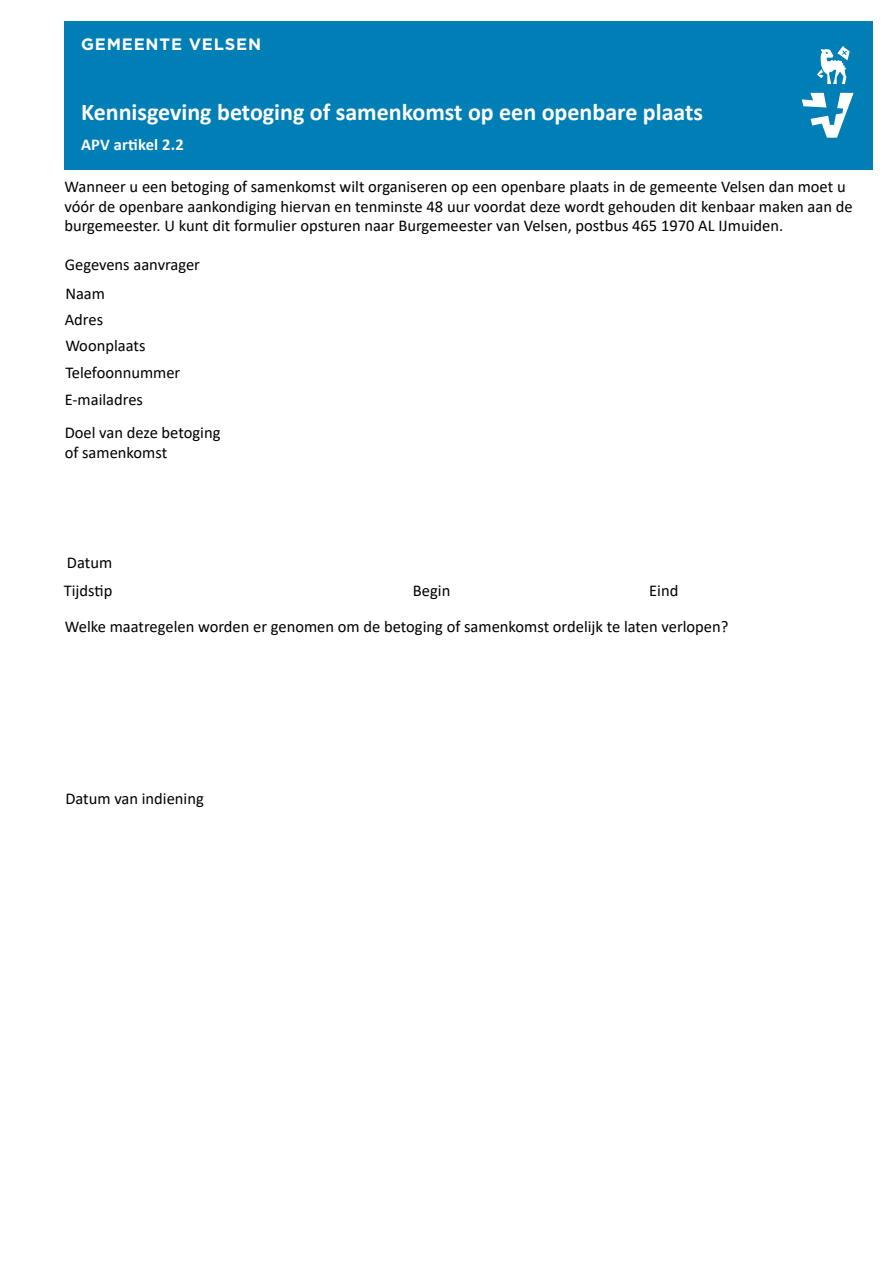
<style>
.page{position:relative;width:894px;height:1263px;background:#fff}
.page>*{position:absolute;margin:0;border:0;box-sizing:border-box;transform-origin:0 0}
.t1{font:700 24px "Calibri";color:#fff}
.t2{font:16.5px/19.8px "Calibri";color:#000}
.t3{font:700 16.5px "Gotham";letter-spacing:.05em;color:#fff}
.t4{font:700 16.5px "Calibri";letter-spacing:.01em;color:#fff}
</style>
<div class="page">
<div style="left:64px;top:21px;width:809px;height:149px;background:#007eb6"></div>
<svg style="left:802px;top:93px;width:52px;height:45px"></svg>
<svg style="left:817px;top:46px;width:33px;height:38px"></svg>
<p class="t3" style="left:81px;top:34px;width:181px">GEMEENTE VELSEN</p>
<h1 class="t1" style="left:81px;top:95px;width:623px">Kennisgeving betoging of samenkomst op een openbare plaats</h1>
<h1 class="t4" style="left:81px;top:132px;width:104px">APV artikel 2.2</h1>
<p class="t2" style="left:64px;top:176px;width:790px">Wanneer u een betoging of samenkomst wilt organiseren op een openbare plaats in de gemeente Velsen dan moet u vóór de openbare aankondiging hiervan en tenminste 48 uur voordat deze wordt gehouden dit kenbaar maken aan de burgemeester. U kunt dit formulier opsturen naar Burgemeester van Velsen, postbus 465 1970 AL IJmuiden.</p>
<p class="t2" style="left:65px;top:254px;width:137px">Gegevens aanvrager</p>
<p class="t2" style="left:65px;top:283px;width:41px">Naam</p>
<p class="t2" style="left:65px;top:309px;width:40px">Adres</p>
<p class="t2" style="left:65px;top:335px;width:82px">Woonplaats</p>
<p class="t2" style="left:65px;top:362px;width:117px">Telefoonnummer</p>
<p class="t2" style="left:65px;top:389px;width:80px">E-mailadres</p>
<p class="t2" style="left:65px;top:423px;width:157px">Doel van deze betoging of samenkomst</p>
<p class="t2" style="left:67px;top:553px;width:47px">Datum</p>
<p class="t2" style="left:64px;top:580px;width:50px">Tijdstip</p>
<p class="t2" style="left:413px;top:580px;width:39px">Begin</p>
<p class="t2" style="left:649px;top:580px;width:31px">Eind</p>
<p class="t2" style="left:65px;top:616px;width:665px">Welke maatregelen worden er genomen om de betoging of samenkomst ordelijk te laten verlopen?</p>
<p class="t2" style="left:65px;top:788px;width:140px">Datum van indiening</p>
</div>
